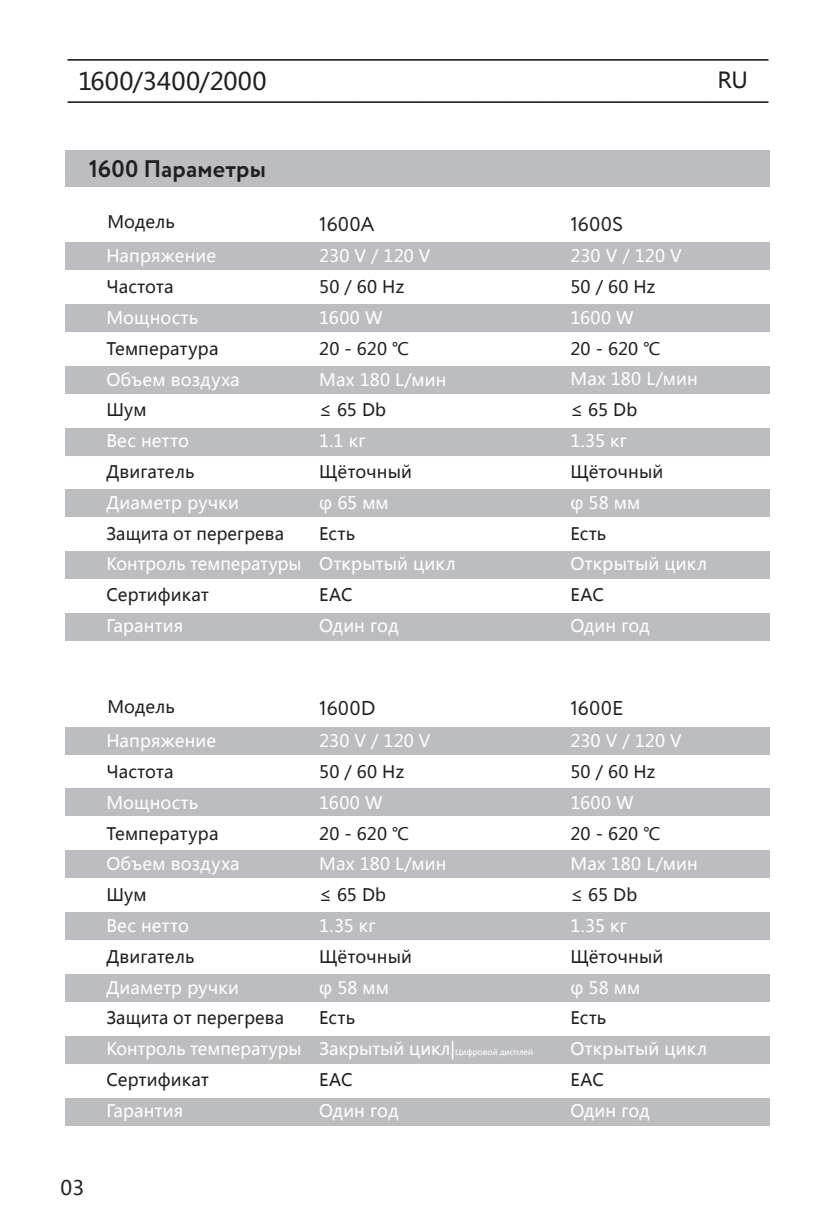
<style>
.page{position:relative;width:828px;height:1225px;background:#fff}
.page>*{position:absolute;margin:0;border:0;box-sizing:border-box;transform-origin:0 0}
.t1{font:24.2px "Microsoft Ya Hei";letter-spacing:.015em;color:#231f20}
.t2{font:700 24px "Circe";letter-spacing:.005em;color:#231f20}
.t3{font:22px "Microsoft Ya Hei";color:#231f20}
.t4{font:20px "Circe";letter-spacing:.005em;color:#231f20}
.t5{font:20px "Microsoft Ya Hei";color:#231f20}
.t6{font:17.2px "Microsoft Ya Hei";letter-spacing:.01em;color:#fff}
.t7{font:17.2px "Microsoft Ya Hei";letter-spacing:.01em;color:#231f20}
.t8{font:8px "Microsoft Ya Hei";color:#fff}
.s1{font-size:17.2px}
</style>
<div class="page">
<div style="left:66px;top:242px;width:704px;height:28px;background:#bcbdc0"></div>
<div style="left:66px;top:304px;width:704px;height:27px;background:#bcbdc0"></div>
<div style="left:66px;top:366px;width:704px;height:27px;background:#bcbdc0"></div>
<div style="left:66px;top:428px;width:704px;height:27px;background:#bcbdc0"></div>
<div style="left:66px;top:489px;width:704px;height:28px;background:#bcbdc0"></div>
<div style="left:66px;top:551px;width:704px;height:28px;background:#bcbdc0"></div>
<div style="left:66px;top:613px;width:704px;height:28px;background:#bcbdc0"></div>
<div style="left:66px;top:726px;width:704px;height:28px;background:#bcbdc0"></div>
<div style="left:66px;top:788px;width:704px;height:28px;background:#bcbdc0"></div>
<div style="left:66px;top:850px;width:704px;height:28px;background:#bcbdc0"></div>
<div style="left:66px;top:912px;width:704px;height:28px;background:#bcbdc0"></div>
<div style="left:66px;top:974px;width:704px;height:28px;background:#bcbdc0"></div>
<div style="left:66px;top:1036px;width:704px;height:28px;background:#bcbdc0"></div>
<div style="left:66px;top:1098px;width:704px;height:27px;background:#bcbdc0"></div>
<div style="left:66px;top:151px;width:704px;height:36px;background:#bcbdc0"></div>
<img style="left:67px;top:59px;width:701px;height:43px">
<h1 class="t1" style="left:78px;top:65px;width:190px">1600/3400/2000</h1>
<p class="t3" style="left:717px;top:65px;width:32px">RU</p>
<h2 class="t2" style="left:89px;top:152px;width:179px">1600 Параметры</h2>
<p class="t7" style="left:107px;top:210px;width:69px">Модель</p>
<p class="t4" style="left:319px;top:210px;width:57px">1600A</p>
<p class="t4" style="left:570px;top:210px;width:54px">1600S</p>
<p class="t6" style="left:106px;top:244px;width:111px">Напряжение</p>
<p class="t7" style="left:106px;top:275px;width:69px">Частота</p>
<p class="t6" style="left:106px;top:306px;width:93px">Мощность</p>
<p class="t7" style="left:106px;top:337px;width:114px">Температура</p>
<p class="t6" style="left:106px;top:368px;width:135px">Объем воздуха</p>
<p class="t7" style="left:106px;top:398px;width:42px">Шум</p>
<p class="t6" style="left:106px;top:429px;width:84px">Вес нетто</p>
<p class="t7" style="left:106px;top:460px;width:90px">Двигатель</p>
<p class="t6" style="left:106px;top:491px;width:134px">Диаметр ручки</p>
<p class="t7" style="left:106px;top:522px;width:179px">Защита от перегрева</p>
<p class="t6" style="left:106px;top:552px;width:197px">Контроль температуры</p>
<p class="t7" style="left:106px;top:583px;width:104px">Сертификат</p>
<p class="t6" style="left:106px;top:614px;width:78px">Гарантия</p>
<p class="t6" style="left:570px;top:244px;width:113px">230 V / 120 V</p>
<p class="t7" style="left:570px;top:275px;width:86px">50 / 60 Hz</p>
<p class="t6" style="left:570px;top:306px;width:65px">1600 W</p>
<p class="t7" style="left:570px;top:337px;width:91px">20 - 620 ℃</p>
<p class="t6" style="left:570px;top:368px;width:129px">Max 180 L/мин</p>
<p class="t7" style="left:570px;top:398px;width:68px">≤ 65 Db</p>
<p class="t6" style="left:570px;top:429px;width:58px">1.35 кг</p>
<p class="t7" style="left:570px;top:460px;width:94px">Щёточный</p>
<p class="t6" style="left:570px;top:491px;width:71px">φ 58 мм</p>
<p class="t7" style="left:570px;top:522px;width:37px">Есть</p>
<p class="t6" style="left:570px;top:552px;width:138px">Открытый цикл</p>
<p class="t7" style="left:570px;top:583px;width:35px">ЕАС</p>
<p class="t6" style="left:570px;top:614px;width:81px">Один год</p>
<p class="t6" style="left:319px;top:244px;width:113px">230 V / 120 V</p>
<p class="t7" style="left:319px;top:275px;width:86px">50 / 60 Hz</p>
<p class="t6" style="left:319px;top:306px;width:65px">1600 W</p>
<p class="t7" style="left:319px;top:337px;width:91px">20 - 620 ℃</p>
<p class="t6" style="left:319px;top:368px;width:129px">Max 180 L/мин</p>
<p class="t7" style="left:319px;top:398px;width:68px">≤ 65 Db</p>
<p class="t6" style="left:319px;top:429px;width:48px">1.1 кг</p>
<p class="t7" style="left:319px;top:460px;width:94px">Щёточный</p>
<p class="t6" style="left:319px;top:491px;width:71px">φ 65 мм</p>
<p class="t7" style="left:319px;top:522px;width:37px">Есть</p>
<p class="t6" style="left:319px;top:552px;width:138px">Открытый цикл</p>
<p class="t7" style="left:319px;top:583px;width:35px">ЕАС</p>
<p class="t6" style="left:319px;top:614px;width:81px">Один год</p>
<p class="t5" style="left:61px;top:1174px;width:25px">03</p>
<p class="t7" style="left:107px;top:695px;width:69px">Модель</p>
<p class="t4" style="left:319px;top:695px;width:58px">1600D</p>
<p class="t4" style="left:570px;top:695px;width:55px">1600E</p>
<p class="t6" style="left:106px;top:729px;width:111px">Напряжение</p>
<p class="t7" style="left:106px;top:760px;width:69px">Частота</p>
<p class="t6" style="left:106px;top:791px;width:93px">Мощность</p>
<p class="t7" style="left:106px;top:821px;width:114px">Температура</p>
<p class="t6" style="left:106px;top:852px;width:135px">Объем воздуха</p>
<p class="t7" style="left:106px;top:883px;width:42px">Шум</p>
<p class="t6" style="left:106px;top:914px;width:84px">Вес нетто</p>
<p class="t7" style="left:106px;top:945px;width:90px">Двигатель</p>
<p class="t6" style="left:106px;top:975px;width:134px">Диаметр ручки</p>
<p class="t7" style="left:106px;top:1006px;width:179px">Защита от перегрева</p>
<p class="t6" style="left:106px;top:1037px;width:197px">Контроль температуры</p>
<p class="t7" style="left:106px;top:1068px;width:104px">Сертификат</p>
<p class="t6" style="left:106px;top:1099px;width:78px">Гарантия</p>
<p class="t6" style="left:570px;top:729px;width:113px">230 V / 120 V</p>
<p class="t7" style="left:570px;top:760px;width:86px">50 / 60 Hz</p>
<p class="t6" style="left:570px;top:791px;width:65px">1600 W</p>
<p class="t7" style="left:570px;top:821px;width:91px">20 - 620 ℃</p>
<p class="t6" style="left:570px;top:852px;width:129px">Max 180 L/мин</p>
<p class="t7" style="left:570px;top:883px;width:68px">≤ 65 Db</p>
<p class="t6" style="left:570px;top:914px;width:58px">1.35 кг</p>
<p class="t7" style="left:570px;top:945px;width:94px">Щёточный</p>
<p class="t6" style="left:570px;top:975px;width:71px">φ 58 мм</p>
<p class="t7" style="left:570px;top:1006px;width:37px">Есть</p>
<p class="t6" style="left:570px;top:1037px;width:138px">Открытый цикл</p>
<p class="t7" style="left:570px;top:1068px;width:35px">ЕАС</p>
<p class="t6" style="left:570px;top:1099px;width:81px">Один год</p>
<p class="t6" style="left:319px;top:729px;width:113px">230 V / 120 V</p>
<p class="t7" style="left:319px;top:760px;width:86px">50 / 60 Hz</p>
<p class="t6" style="left:319px;top:791px;width:65px">1600 W</p>
<p class="t7" style="left:319px;top:821px;width:91px">20 - 620 ℃</p>
<p class="t6" style="left:319px;top:852px;width:129px">Max 180 L/мин</p>
<p class="t7" style="left:319px;top:883px;width:68px">≤ 65 Db</p>
<p class="t6" style="left:319px;top:914px;width:58px">1.35 кг</p>
<p class="t7" style="left:319px;top:945px;width:94px">Щёточный</p>
<p class="t6" style="left:319px;top:975px;width:71px">φ 58 мм</p>
<p class="t7" style="left:319px;top:1006px;width:37px">Есть</p>
<p class="t8" style="left:319px;top:1047px;width:215px"><span class="s1">Закрытый цикл|</span>Цифровой дисплей</p>
<p class="t7" style="left:319px;top:1068px;width:35px">ЕАС</p>
<p class="t6" style="left:319px;top:1099px;width:81px">Один год</p>
</div>
